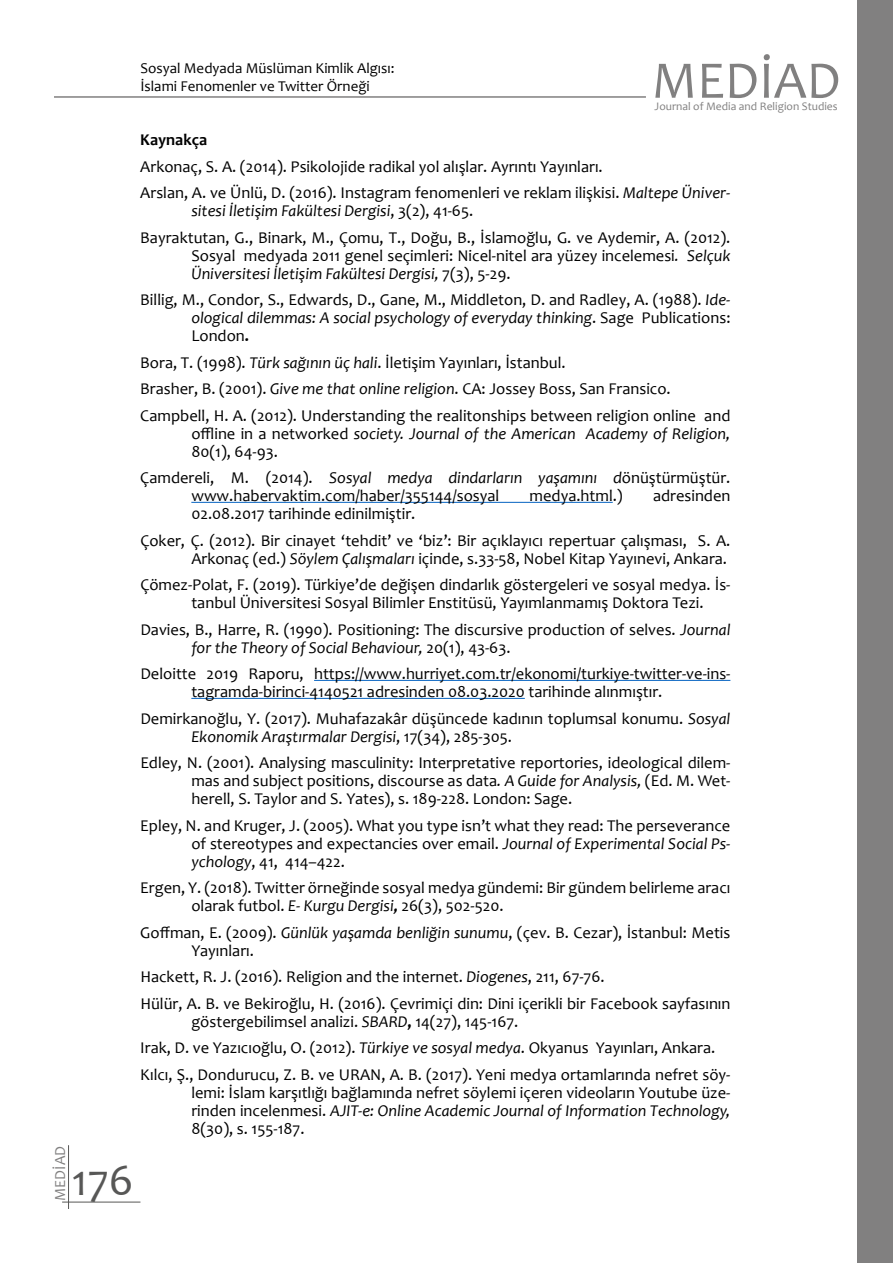
<style>
.page{position:relative;width:893px;height:1263px;background:#fff}
.page>*{position:absolute;margin:0;border:0;box-sizing:border-box;transform-origin:0 0}
.t1{font:53.25px "Candara";color:#818080}
.t2{font:45px "Candara";color:#575756}
.t3{font:16.5px/26.5px "Candara";color:#000}
.t4{font:italic 16.5px/18px "Candara";color:#000}
.t5{font:700 16.5px "Candara";color:#000}
.t6{font:15.45px "Candara";color:#818080}
.t7{font:15px/18px "Candara";color:#000}
.t8{font:11.55px "Candara";color:#818080}
.s1{font-style:italic}
.s2{font-weight:700}
.s3{font-style:normal}
.s4{font-weight:700;font-style:italic}
</style>
<div class="page">
<hr style="left:68px;top:1145px;width:1px;height:64px;background:#575756">
<hr style="left:62px;top:1202px;width:78px;height:1px;background:#575756">
<hr style="left:54px;top:96px;width:592px;height:2px;background:#818080">
<div style="left:858px;top:0;width:35px;height:1263px;background:#818080"></div>
<hr style="left:191px;top:502px;width:422px;height:1px;background:#0563c1">
<hr style="left:314px;top:680px;width:416px;height:1px;background:#0563c1">
<hr style="left:191px;top:698px;width:334px;height:1px;background:#0563c1">
<p class="t6" style="left:50px;top:1201px;width:56px;rotate:-90deg">MEDİAD</p>
<h2 class="t2" style="left:72px;top:1152px;width:63px">176</h2>
<p class="t7" style="left:140px;top:59px;width:256px">Sosyal Medyada Müslüman Kimlik Algısı:<br>İslami Fenomenler ve Twitter Örneği</p>
<h1 class="t1" style="left:652px;top:47px;width:191px">MEDİAD</h1>
<p class="t8" style="left:655px;top:99px;width:185px">Journal of Media and Religion Studies</p>
<p class="t5" style="left:140px;top:129px;width:68px">Kaynakça</p>
<p class="t3" style="left:140px;top:153px;width:592px">Arkonaç, S. A. (2014). Psikolojide radikal yol alışlar. Ayrıntı Yayınları.<br>Arslan, A. ve Ünlü, D. (2016). Instagram fenomenleri ve reklam ilişkisi. <span class="s1">Maltepe Üniver-</span></p>
<p class="t3" style="left:140px;top:197px;width:592px;text-indent:51px"><span class="s1">sitesi İletişim Fakültesi Dergisi</span>, 3(2), 41-65.<br>Bayraktutan, G., Binark, M., Çomu, T., Doğu, B., İslamoğlu, G. ve Aydemir, A. (2012).</p>
<p class="t3" style="left:191px;top:246px;width:541px;line-height:18px">Sosyal medyada 2011 genel seçimleri: Nicel-nitel ara yüzey incelemesi<span class="s1">. Selçuk<br>Üniversitesi İletişim Fakültesi Dergisi,</span> 7(3), 5-29.</p>
<p class="t3" style="left:191px;top:291px;width:541px;line-height:18px;text-align:justify;text-indent:-51px">Billig, M., Condor, S., Edwards, D., Gane, M., Middleton, D. and Radley, A. (1988). <span class="s1">Ide&shy;ological dilemmas: A social psychology of everyday thinking</span>. Sage Publications:<br>London<span class="s2">.</span></p>
<p class="t3" style="left:140px;top:349px;width:592px">Bora, T. (1998). <span class="s1">Türk sağının üç hali</span>. İletişim Yayınları, İstanbul.<br>Brasher, B. (2001). <span class="s1">Give me that online religion</span>. CA: Jossey Boss, San Fransico.<br>Campbell, H. A. (2012). Understanding the realitonships between religion online and</p>
<p class="t4" style="left:191px;top:424px;width:541px"><span class="s3">offline in a networked</span> society. Journal of the American Academy of Religion,<br><span class="s3">80(1), 64-93.</span></p>
<p class="t3" style="left:191px;top:469px;width:541px;line-height:18px;text-indent:-51px">Çamdereli, M. (2014). <span class="s1">Sosyal medya dindarların yaşamını d</span>önüştürmüştür. www.habervaktim.com/haber/355144/sosyal</p>
<p class="t3" style="left:530px;top:482px;width:95px">medya.html.)</p>
<p class="t3" style="left:653px;top:482px;width:79px">adresinden</p>
<p class="t3" style="left:140px;top:500px;width:592px;text-indent:51px">02.08.2017 tarihinde edinilmiştir.<br>Çoker, Ç. (2012). Bir cinayet ‘tehdit’ ve ‘biz’: Bir açıklayıcı repertuar çalışması, S. A.</p>
<p class="t3" style="left:140px;top:545px;width:592px;text-align:right">Arkonaç (ed.) <span class="s1">Söylem Çalışmaları</span> içinde, s.33-58, Nobel Kitap Yayınevi, Ankara.<br>Çömez-Polat, F. (2019). Türkiye’de değişen dindarlık göstergeleri ve sosyal medya. İs-</p>
<p class="t3" style="left:140px;top:589px;width:592px;text-indent:51px">tanbul Üniversitesi S0syal Bilimler Enstitüsü, Yayımlanmamış Doktora Tezi.<br>Davies, B., Harre, R. (1990). Positioning: The discursive production of selves. <span class="s1">Journal</span></p>
<p class="t3" style="left:140px;top:634px;width:592px;text-indent:51px"><span class="s1">for the Theory of Social Behaviour,</span> 20(1), 43-63.<br>Deloitte 2019 Raporu, https://www.hurriyet.com.tr/ekonomi/turkiye-twitter-ve-ins-</p>
<p class="t3" style="left:140px;top:678px;width:592px;text-indent:51px">tagramda-birinci-4140521 adresinden 08.03.2020 tarihinde alınmıştır.<br>Demirkanoğlu, Y. (2017). Muhafazakâr düşüncede kadının toplumsal konumu. <span class="s1">Sosyal</span></p>
<p class="t3" style="left:140px;top:723px;width:592px;text-indent:51px"><span class="s1">Ekonomik Araştırmalar Dergisi</span>, 17(34), 285-305.<br>Edley, N. (2001). Analysing masculinity: Interpretative reportories, ideological dilem-</p>
<p class="t3" style="left:191px;top:772px;width:541px;line-height:18px">mas and subject positions, discourse as data<span class="s1">. A Guide for Analysis,</span> (Ed. M. Wet&shy;herell, S. Taylor and S. Yates), s. 189-228. London: Sage.</p>
<p class="t3" style="left:191px;top:816px;width:541px;line-height:18px;text-align:justify;text-indent:-51px">Epley, N. and Kruger, J. (2005). What you type isn’t what they read: The perseverance of stereotypes and expectancies over email. <span class="s1">Journal of Experimental Social Ps&shy;ychology</span>, 41, 414–422.</p>
<p class="t3" style="left:191px;top:879px;width:541px;line-height:18px;text-indent:-51px">Ergen, Y. (2018). Twitter örneğinde sosyal medya gündemi: Bir gündem belirleme aracı olarak futbol. <span class="s1">E- Kurgu Dergisi</span><span class="s4">,</span> 26(3), 502-520.</p>
<p class="t3" style="left:191px;top:923px;width:541px;line-height:18px;text-indent:-51px">Goffman, E. (2009). <span class="s1">Günlük yaşamda benliğin sunumu</span>, (çev. B. Cezar), İstanbul: Metis<br>Yayınları.</p>
<p class="t3" style="left:140px;top:963px;width:592px">Hackett, R. J. (2016). Religion and the internet. <span class="s1">Diogenes</span>, 211, 67-76.<br>Hülür, A. B. ve Bekiroğlu, H. (2016). Çevrimiçi din: Dini içerikli bir Facebook sayfasının</p>
<p class="t3" style="left:140px;top:1008px;width:592px;text-indent:51px">göstergebilimsel analizi. <span class="s1">SBARD</span><span class="s2">,</span> 14(27), 145-167.<br>Irak, D. ve Yazıcıoğlu, O. (2012). <span class="s1">Türkiye ve sosyal medya</span>. Okyanus Yayınları, Ankara.<br>Kılcı, Ş., Dondurucu, Z. B. ve URAN, A. B. (2017). Yeni medya ortamlarında nefret söy-</p>
<p class="t3" style="left:191px;top:1083px;width:541px;line-height:18px;text-align:justify">lemi: İslam karşıtlığı bağlamında nefret söylemi içeren videoların Youtube üze&shy;rinden incelenmesi. <span class="s1">AJIT-e: Online Academic Journal of Information Technology, </span>8(30), s. 155-187.</p>
</div>
